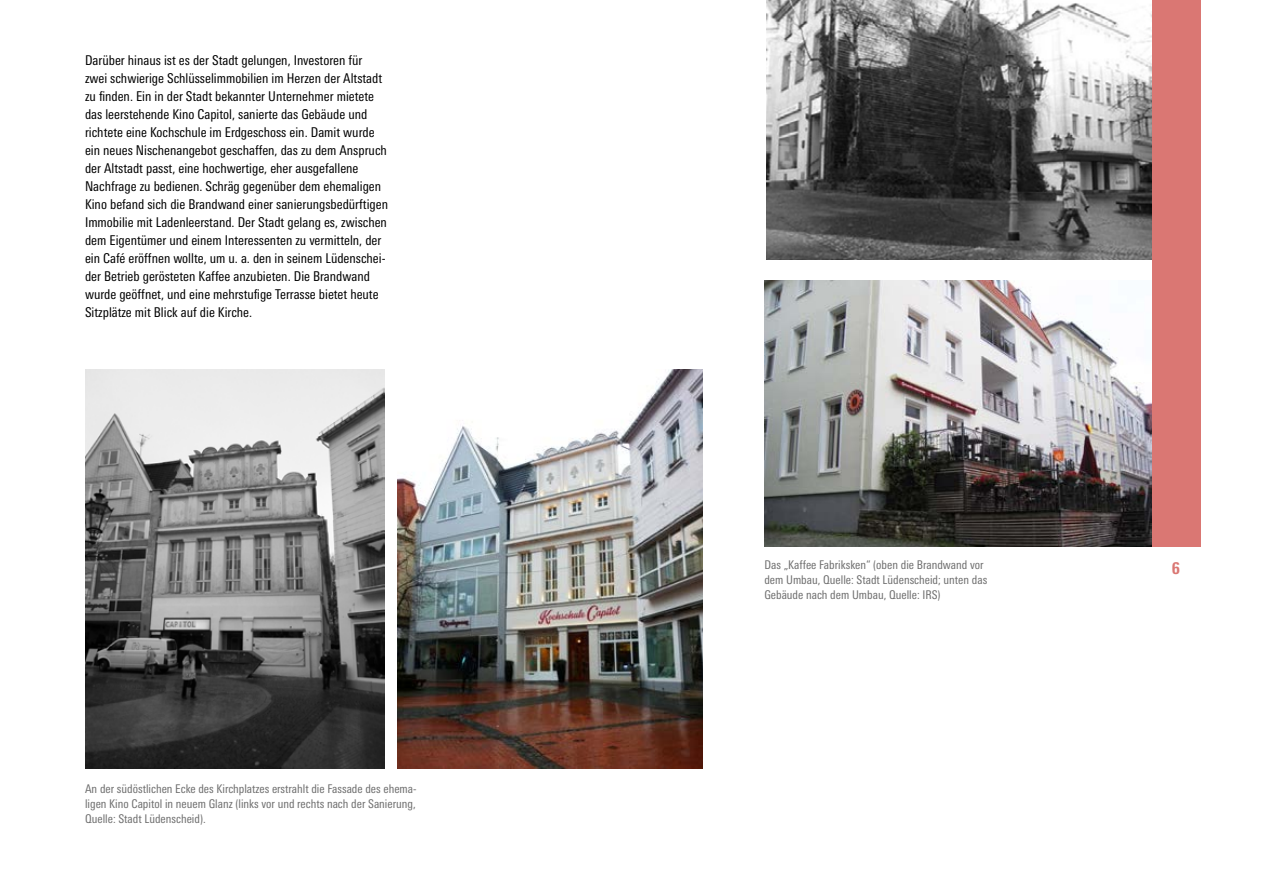
<style>
.page{position:relative;width:1263px;height:893px;background:#fff}
.page>*{position:absolute;margin:0;border:0;box-sizing:border-box;transform-origin:0 0}
.t1{font:800 condensed 16.5px "Linotype Univers";color:#da7773}
.t2{font:condensed 13.5px/18px "Linotype Univers";color:#000}
.t3{font:condensed 12px/15px "Linotype Univers";color:#6e6e6e;text-align:justify}
</style>
<div class="page">
<div style="left:1152px;top:0;width:49px;height:547px;background:#da7773"></div>
<img style="left:85px;top:370px;width:299px;height:399px">
<img style="left:397px;top:370px;width:306px;height:399px">
<img style="left:766px;top:0;width:386px;height:259px">
<img style="left:764px;top:280px;width:387px;height:267px">
<p class="t2" style="left:85px;top:51px;width:305px">Darüber hinaus ist es der Stadt gelungen, Investoren für<br>zwei schwierige Schlüsselimmobilien im Herzen der Altstadt zu finden. Ein in der Stadt bekannter Unternehmer mietete das leerstehende Kino Capitol, sanierte das Gebäude und richtete eine Kochschule im Erdgeschoss ein. Damit wurde ein neues Nischenangebot geschaffen, das zu dem Anspruch der Altstadt passt, eine hochwertige, eher ausgefallene Nachfrage zu bedienen. Schräg gegenüber dem ehemaligen Kino befand sich die Brandwand einer sanierungsbedürftigen Immobilie mit Ladenleerstand. Der Stadt gelang es, zwischen dem Eigentümer und einem Interessenten zu vermitteln, der ein Café eröffnen wollte, um u. a. den in seinem Lüdenschei&shy;der Betrieb gerösteten Kaffee anzubieten. Die Brandwand wurde geöffnet, und eine mehrstufige Terrasse bietet heute Sitzplätze mit Blick auf die Kirche.</p>
<p class="t3" style="left:85px;top:782px;width:333px">An der südöstlichen Ecke des Kirchplatzes erstrahlt die Fassade des ehema&shy;ligen Kino Capitol in neuem Glanz (links vor und rechts nach der Sanierung, Quelle: Stadt Lüdenscheid).</p>
<p class="t3" style="left:764px;top:557px;width:224px;text-align:left">Das „Kaffee Fabriksken“ (oben die Brandwand vor dem Umbau, Quelle: Stadt Lüdenscheid; unten das<br>Gebäude nach dem Umbau, Quelle: IRS)</p>
<p class="t1" style="left:1172px;top:558px;width:10px">6</p>
</div>
